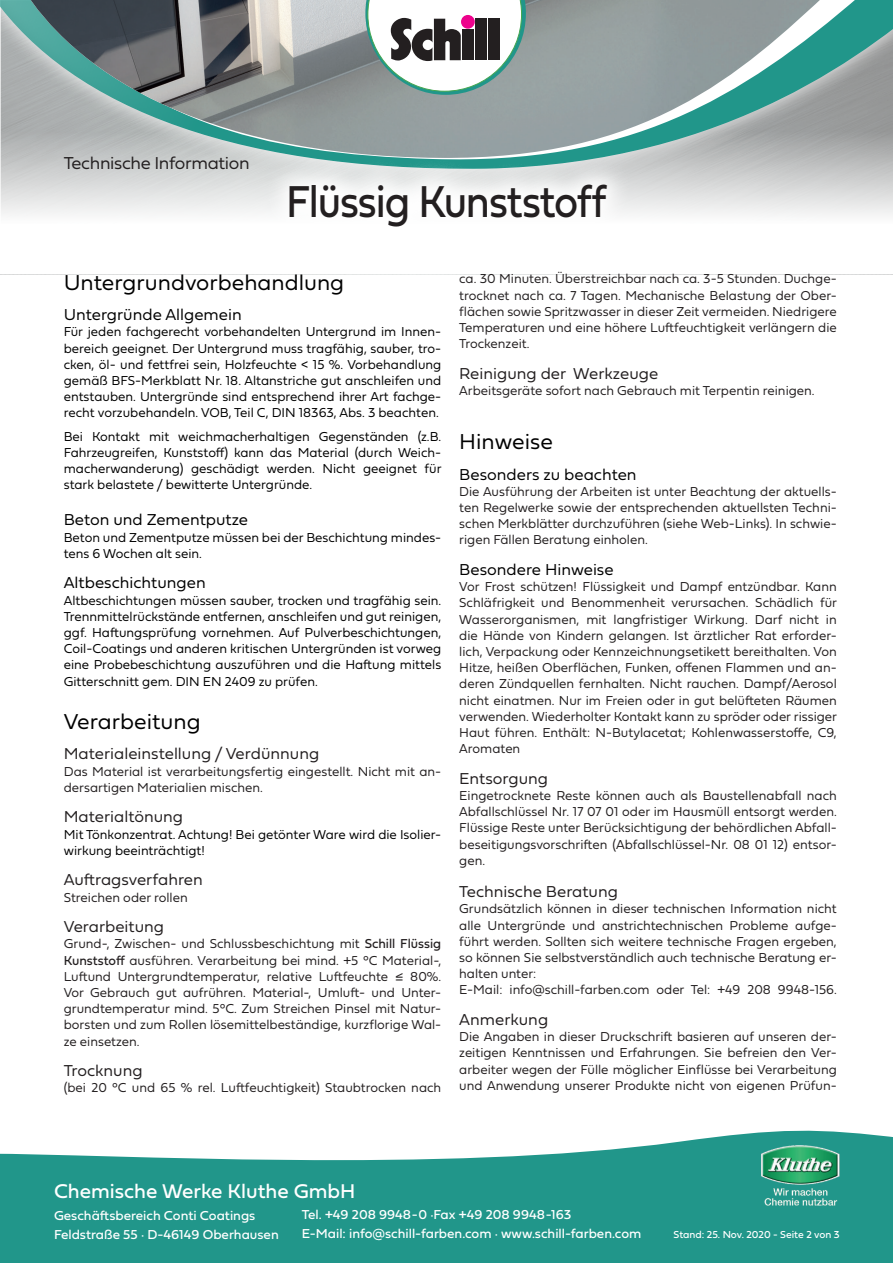
<style>
.page{position:relative;width:893px;height:1263px;background:#fff}
.page>*{position:absolute;margin:0;border:0;box-sizing:border-box;transform-origin:0 0}
.t1{font:46.5px "Fieldwork Geo Regular";letter-spacing:-.025em;color:#231f20;scale:.9 1}
.t2{font:22.5px "Fieldwork Geo Light";color:#000}
.t3{font:20.7px "Fieldwork Geo Regular";color:#fff}
.t4{font:18px "Fieldwork Geo Light";letter-spacing:-.02em;color:#231f20}
.t5{font:16.5px "Fieldwork Geo Light";color:#231f20}
.t6{font:16.5px "Fieldwork Geo Light";color:#000}
.t7{font:13.5px/16.2px "Fieldwork Geo Light";color:#231f20;text-align:justify}
.t8{font:13.5px/16.2px "Fieldwork Geo Light";color:#000;text-align:justify}
.t9{font:13.5px/18.6px "Fieldwork Geo Regular";color:#fff}
.t10{font:10.5px "Fieldwork Geo Regular";color:#fff}
.s1{font-family:"Fieldwork Geo Regular"}
</style>
<div class="page">
<svg style="left:0;top:1130px;width:893px;height:133px;fill:#21968a"></svg>
<img style="left:761px;top:1146px;width:78px;height:60px">
<svg style="left:0;top:171px;width:893px;height:39px;fill:#dfe0e0"></svg>
<svg style="left:0;top:0;width:893px;height:171px"></svg>
<svg style="left:32px;top:0;width:840px;height:165px"></svg>
<svg style="left:22px;top:0;width:834px;height:160px"></svg>
<img style="left:22px;top:0;width:816px;height:159px">
<svg style="left:365px;top:0;width:161px;height:95px"></svg>
<svg style="left:263px;top:158px;width:371px;height:56px"></svg>
<h3 class="t4" style="left:64px;top:149px;width:187px">Technische Information</h3>
<h1 class="t1" style="left:286px;top:165px;width:357px">Flüssig Kunststoff</h1>
<p class="t2" style="left:64px;top:264px;width:282px">Untergrundvorbehandlung</p>
<p class="t6" style="left:64px;top:302px;width:179px">Untergründe Allgemein</p>
<p class="t8" style="left:64px;top:323px;width:379px">Für jeden fachgerecht vorbehandelten Untergrund im Innen&shy;bereich geeignet. Der Untergrund muss tragfähig, sauber, tro&shy;cken, öl- und fettfrei sein, Holzfeuchte &lt; 15 %. Vorbehandlung gemäß BFS-Merkblatt Nr. 18. Altanstriche gut anschleifen und entstauben. Untergründe sind entsprechend ihrer Art fachge&shy;recht vorzubehandeln. VOB, Teil C, DIN 18363, Abs. 3 beachten.</p>
<p class="t8" style="left:64px;top:427px;width:379px">Bei Kontakt mit weichmacherhaltigen Gegenständen (z.B.<br>Fahrzeugreifen, Kunststoff) kann das Material (durch Weich&shy;macherwanderung) geschädigt werden. Nicht geeignet für stark belastete / bewitterte Untergründe.</p>
<p class="t6" style="left:64px;top:507px;width:186px">Beton und Zementputze</p>
<p class="t8" style="left:64px;top:528px;width:379px">Beton und Zementputze müssen bei der Beschichtung mindes&shy;tens 6 Wochen alt sein.</p>
<p class="t6" style="left:64px;top:570px;width:143px">Altbeschichtungen</p>
<p class="t8" style="left:64px;top:591px;width:379px">Altbeschichtungen müssen sauber, trocken und tragfähig sein.<br>Trennmittelrückstände entfernen, anschleifen und gut reinigen, ggf. Haftungsprüfung vornehmen. Auf Pulverbeschichtungen, Coil-Coatings und anderen kritischen Untergründen ist vorweg eine Probebeschichtung auszuführen und die Haftung mittels Gitterschnitt gem. DIN EN 2409 zu prüfen.</p>
<p class="t2" style="left:64px;top:704px;width:138px">Verarbeitung</p>
<p class="t5" style="left:64px;top:741px;width:257px">Materialeinstellung / Verdünnung</p>
<p class="t7" style="left:64px;top:762px;width:379px">Das Material ist verarbeitungsfertig eingestellt. Nicht mit an&shy;dersartigen Materialien mischen.</p>
<p class="t5" style="left:64px;top:804px;width:121px">Materialtönung</p>
<p class="t8" style="left:64px;top:825px;width:379px">Mit Tönkonzentrat. Achtung! Bei getönter Ware wird die Isolier&shy;wirkung beeinträchtigt!</p>
<p class="t5" style="left:64px;top:867px;width:141px">Auftragsverfahren</p>
<p class="t7" style="left:64px;top:888px;width:125px">Streichen oder rollen</p>
<p class="t5" style="left:64px;top:914px;width:102px">Verarbeitung</p>
<p class="t7" style="left:64px;top:935px;width:379px">Grund-, Zwischen- und Schlussbeschichtung mit <span class="s1">Schill Flüssig Kunststoff</span> ausführen. Verarbeitung bei mind. +5 °C Material-, Luftund Untergrundtemperatur, relative Luftfeuchte ≤ 80%.<br>Vor Gebrauch gut aufrühren. Material-, Umluft- und Unter&shy;grundtemperatur mind. 5°C. Zum Streichen Pinsel mit Natur&shy;borsten und zum Rollen lösemittelbeständige, kurzflorige Wal&shy;ze einsetzen.</p>
<p class="t5" style="left:64px;top:1058px;width:80px">Trocknung</p>
<p class="t7" style="left:64px;top:1079px;width:379px">(bei 20 °C und 65 % rel. Luftfeuchtigkeit) Staubtrocken nach</p>
<p class="t7" style="left:459px;top:270px;width:379px">ca. 30 Minuten. Überstreichbar nach ca. 3-5 Stunden. Duchge&shy;trocknet nach ca. 7 Tagen. Mechanische Belastung der Ober&shy;flächen sowie Spritzwasser in dieser Zeit vermeiden. Niedrigere Temperaturen und eine höhere Luftfeuchtigkeit verlängern die Trockenzeit.</p>
<p class="t5" style="left:459px;top:360px;width:200px">Reinigung der Werkzeuge</p>
<p class="t7" style="left:459px;top:382px;width:357px">Arbeitsgeräte sofort nach Gebrauch mit Terpentin reinigen.</p>
<p class="t2" style="left:459px;top:424px;width:95px">Hinweise</p>
<p class="t6" style="left:459px;top:461px;width:179px">Besonders zu beachten</p>
<p class="t7" style="left:459px;top:483px;width:379px">Die Ausführung der Arbeiten ist unter Beachtung der aktuells&shy;ten Regelwerke sowie der entsprechenden aktuellsten Techni&shy;schen Merkblätter durchzuführen (siehe Web-Links). In schwie&shy;rigen Fällen Beratung einholen.</p>
<p class="t6" style="left:459px;top:556px;width:156px">Besondere Hinweise</p>
<p class="t7" style="left:459px;top:578px;width:379px">Vor Frost schützen! Flüssigkeit und Dampf entzündbar. Kann Schläfrigkeit und Benommenheit verursachen. Schädlich für Wasserorganismen, mit langfristiger Wirkung. Darf nicht in die Hände von Kindern gelangen. Ist ärztlicher Rat erforder&shy;lich, Verpackung oder Kennzeichnungsetikett bereithalten. Von Hitze, heißen Oberflächen, Funken, offenen Flammen und an&shy;deren Zündquellen fernhalten. Nicht rauchen. Dampf/Aerosol nicht einatmen. Nur im Freien oder in gut belüfteten Räumen verwenden. Wiederholter Kontakt kann zu spröder oder rissiger Haut führen. Enthält: N-Butylacetat; Kohlenwasserstoffe, C9, Aromaten</p>
<p class="t5" style="left:459px;top:765px;width:90px">Entsorgung</p>
<p class="t7" style="left:459px;top:787px;width:379px">Eingetrocknete Reste können auch als Baustellenabfall nach Abfallschlüssel Nr. 17 07 01 oder im Hausmüll entsorgt werden.<br>Flüssige Reste unter Berücksichtigung der behördlichen Abfall&shy;beseitigungsvorschriften (Abfallschlüssel-Nr. 08 01 12) entsor&shy;gen.</p>
<p class="t5" style="left:459px;top:879px;width:160px">Technische Beratung</p>
<p class="t7" style="left:459px;top:900px;width:379px">Grundsätzlich können in dieser technischen Information nicht alle Untergründe und anstrichtechnischen Probleme aufge&shy;führt werden. Sollten sich weitere technische Fragen ergeben, so können Sie selbstverständlich auch technische Beratung er&shy;halten unter:</p>
<p class="t7" style="left:459px;top:981px;width:379px">E-Mail: info@schill-farben.com oder Tel: +49 208 9948-156.</p>
<p class="t5" style="left:459px;top:1006px;width:90px">Anmerkung</p>
<p class="t7" style="left:459px;top:1028px;width:379px">Die Angaben in dieser Druckschrift basieren auf unseren der&shy;zeitigen Kenntnissen und Erfahrungen. Sie befreien den Ver&shy;arbeiter wegen der Fülle möglicher Einflüsse bei Verarbeitung und Anwendung unserer Produkte nicht von eigenen Prüfun-</p>
<h3 class="t3" style="left:54px;top:1175px;width:303px">Chemische Werke Kluthe GmbH</h3>
<p class="t9" style="left:54px;top:1206px;width:226px">Geschäftsbereich Conti Coatings<br>Feldstraße 55 · D-46149 Oberhausen</p>
<p class="t9" style="left:302px;top:1205px;width:341px">Tel. +49 208 9948-0 ·Fax +49 208 9948-163<br>E-Mail: info@schill-farben.com · www.schill-farben.com</p>
<p class="t10" style="left:674px;top:1226px;width:168px">Stand: 25. Nov. 2020 - Seite 2 von 3</p>
</div>
